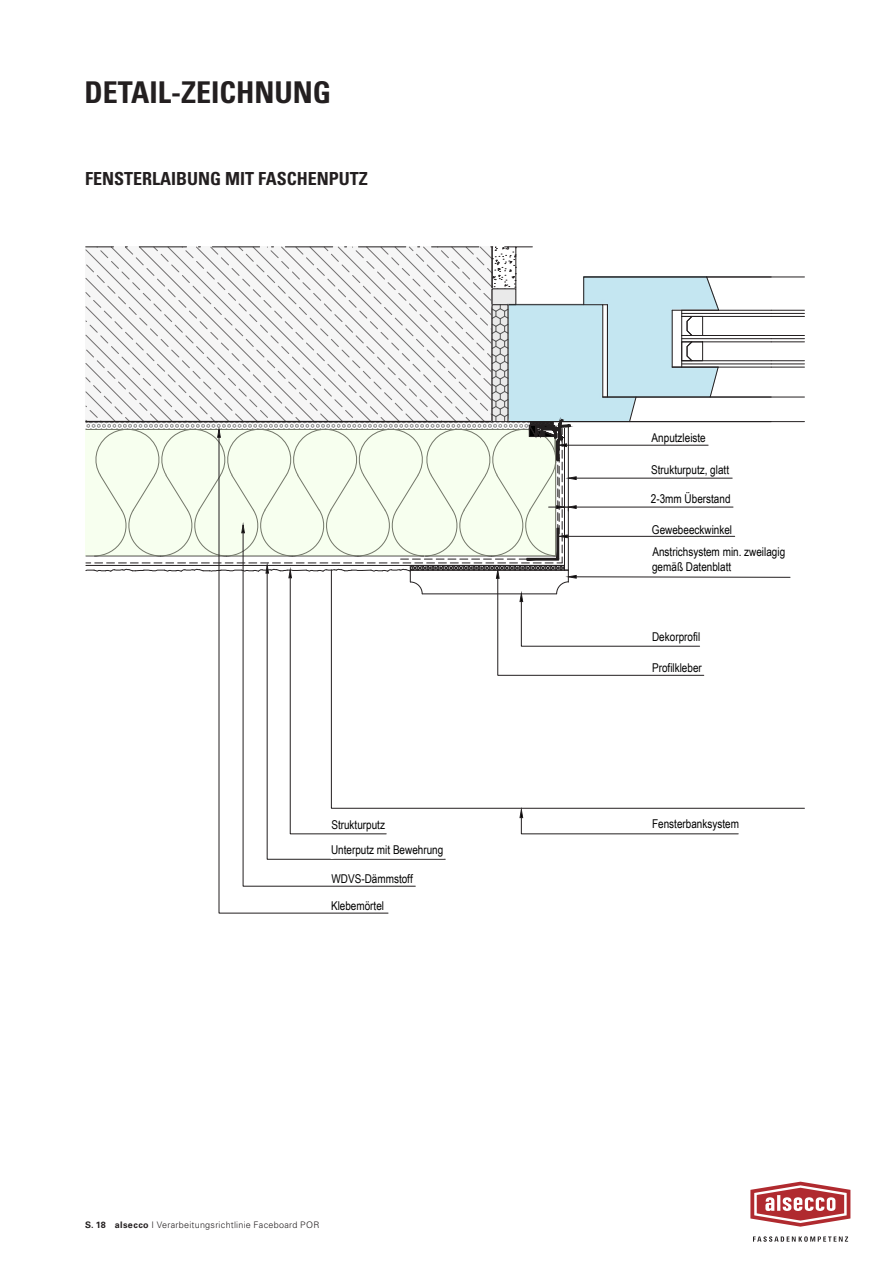
<style>
.page{position:relative;width:893px;height:1263px;background:#fff}
.page>*{position:absolute;margin:0;border:0;box-sizing:border-box;transform-origin:0 0}
.t1{font:700 condensed 30px "Univers LT Std";color:#231f20}
.t2{font:700 condensed 18px "Univers LT Std";color:#231f20}
.t3{font:12.15px/14.5px "Arial Narrow";color:#000}
.t4{font:300 9px "Univers LT Std";letter-spacing:.03em;color:#231f20}
.s1{font-weight:700}
</style>
<div class="page">
<svg style="left:753px;top:1236px;width:95px;height:6px"></svg>
<svg style="left:750px;top:1182px;width:100px;height:45px"></svg>
<svg style="left:219px;top:834px;width:169px;height:79px"></svg>
<svg style="left:330px;top:844px;width:114px;height:15px"></svg>
<svg style="left:86px;top:246px;width:704px;height:588px"></svg>
<h1 class="t1" style="left:84px;top:74px;width:248px">DETAIL-ZEICHNUNG</h1>
<h2 class="t2" style="left:85px;top:168px;width:284px">FENSTERLAIBUNG MIT FASCHENPUTZ</h2>
<p class="t3" style="left:652px;top:430px;width:56px">Anputzleiste</p>
<p class="t3" style="left:651px;top:462px;width:80px">Strukturputz, glatt</p>
<p class="t3" style="left:651px;top:491px;width:81px">2-3mm Überstand</p>
<p class="t3" style="left:652px;top:522px;width:82px">Gewebeeckwinkel</p>
<p class="t3" style="left:652px;top:544px;width:135px">Anstrichsystem min. zweilagig gemäß Datenblatt</p>
<p class="t3" style="left:652px;top:629px;width:50px">Dekorprofil</p>
<p class="t3" style="left:652px;top:660px;width:51px">Profilkleber</p>
<p class="t3" style="left:331px;top:817px;width:55px">Strukturputz</p>
<p class="t3" style="left:652px;top:816px;width:88px">Fensterbanksystem</p>
<p class="t3" style="left:331px;top:842px;width:114px">Unterputz mit Bewehrung</p>
<p class="t3" style="left:332px;top:871px;width:83px">WDVS-Dämmstoff</p>
<p class="t3" style="left:331px;top:898px;width:55px">Klebemörtel</p>
<p class="t4" style="left:85px;top:1219px;width:236px"><span class="s1">S. 18 alsecco</span> I Verarbeitungsrichtlinie Faceboard POR</p>
</div>
